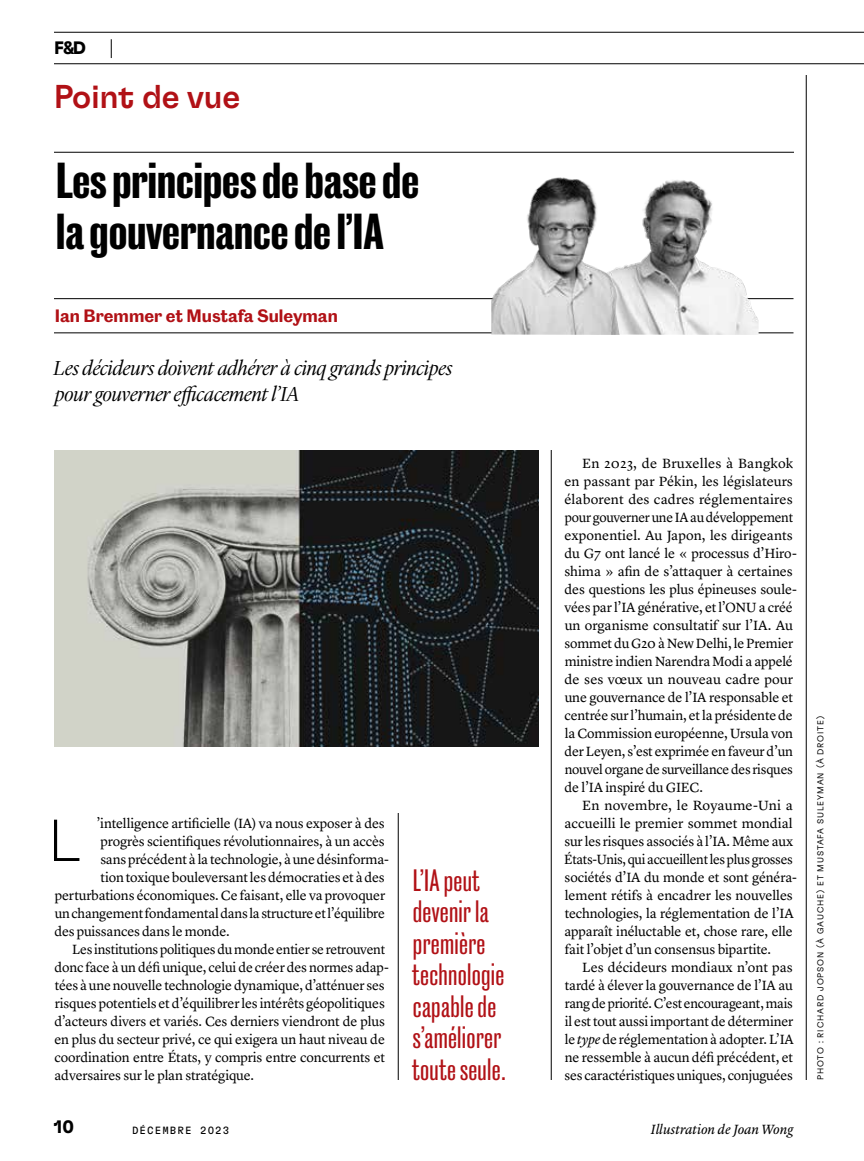
<style>
.page{position:relative;width:864px;height:1161px;background:#fff}
.page>*{position:absolute;margin:0;border:0;box-sizing:border-box;transform-origin:0 0}
.t1{font:100 59.1px "GT Flexa Mono";color:#000}
.t2{font:700 46.5px/51px "Caslon Doric Condensed";color:#000}
.t3{font:500 33px "GT Flexa";letter-spacing:-.01em;color:#b11116}
.t4{font:500 28.5px/31.5px "Caslon Doric Condensed";letter-spacing:.01em;color:#b11116}
.t5{font:italic 300 21px/26.2px "Lyon Display";color:#000}
.t6{font:700 18px "GT Flexa";color:#000}
.t7{font:600 16.5px "Caslon Doric";color:#b11116}
.t8{font:13.8px/18px "Lyon Text";letter-spacing:-.01em;color:#000}
.t9{font:italic 13.8px "Lyon Text";letter-spacing:-.005em;color:#000}
.t10{font:10.5px "GT Flexa Mono";letter-spacing:.1em;color:#000}
.t11{font:300 8.7px "GT Flexa";letter-spacing:.1em;color:#000}
.s1{font-style:italic}
</style>
<div class="page">
<svg style="left:111px;top:39px;width:1px;height:19px"></svg>
<hr style="left:54px;top:32px;width:810px;height:1px;background:#000">
<hr style="left:54px;top:63px;width:810px;height:1px;background:#000">
<hr style="left:54px;top:152px;width:740px;height:1px;background:#000">
<hr style="left:551px;top:450px;width:1px;height:630px;background:#000">
<hr style="left:398px;top:813px;width:1px;height:267px;background:#000">
<hr style="left:806px;top:75px;width:1px;height:1005px;background:#000">
<img style="left:55px;top:450px;width:484px;height:297px">
<hr style="left:54px;top:298px;width:740px;height:1px;background:#000">
<hr style="left:54px;top:333px;width:740px;height:1px;background:#000">
<img style="left:622px;top:180px;width:137px;height:155px">
<img style="left:491px;top:177px;width:131px;height:158px">
<h3 class="t6" style="left:54px;top:37px;width:33px">F&amp;D</h3>
<h3 class="t3" style="left:54px;top:76px;width:188px">Point de vue</h3>
<h2 class="t2" style="left:56px;top:153px;width:365px">Les principes de base de la gouvernance de l’IA</h2>
<p class="t7" style="left:55px;top:303px;width:285px">Ian Bremmer et Mustafa Suleyman</p>
<h3 class="t5" style="left:54px;top:354px;width:400px">Les décideurs doivent adhérer à cinq grands principes pour gouverner efficacement l’IA</h3>
<h1 class="t1" style="left:45px;top:805px;width:38px">L</h1>
<p class="t8" style="left:97px;top:813px;width:290px">’intelligence artificielle (IA) va nous exposer à des</p>
<p class="t8" style="left:101px;top:831px;width:286px">progrès scientifiques révolutionnaires, à un accès</p>
<p class="t8" style="left:100px;top:849px;width:290px">sans précédent à la technologie, à une désinforma-</p>
<p class="t8" style="left:101px;top:867px;width:286px">tion toxique bouleversant les démocraties et à des</p>
<p class="t8" style="left:55px;top:885px;width:332px">perturbations économiques. Ce faisant, elle va provoquer</p>
<p class="t8" style="left:55px;top:903px;width:332px">un changement fondamental dans la structure et l’équilibre</p>
<p class="t8" style="left:54px;top:921px;width:177px">des puissances dans le monde.</p>
<p class="t8" style="left:72px;top:939px;width:314px">Les institutions politiques du monde entier se retrouvent</p>
<p class="t8" style="left:54px;top:957px;width:336px">donc face à un défi unique, celui de créer des normes adap-</p>
<p class="t8" style="left:55px;top:975px;width:331px">tées à une nouvelle technologie dynamique, d’atténuer ses</p>
<p class="t8" style="left:55px;top:993px;width:332px">risques potentiels et d’équilibrer les intérêts géopolitiques</p>
<p class="t8" style="left:54px;top:1011px;width:332px">d’acteurs divers et variés. Ces derniers viendront de plus</p>
<p class="t8" style="left:54px;top:1029px;width:332px">en plus du secteur privé, ce qui exigera un haut niveau de</p>
<p class="t8" style="left:54px;top:1047px;width:332px">coordination entre États, y compris entre concurrents et</p>
<p class="t8" style="left:55px;top:1065px;width:201px">adversaires sur le plan stratégique.</p>
<h3 class="t6" style="left:54px;top:1115px;width:22px">10</h3>
<p class="t10" style="left:132px;top:1124px;width:99px">DÉCEMBRE 2023</p>
<h3 class="t4" style="left:412px;top:863px;width:96px">L’IA peut devenir la première technologie capable de s’améliorer toute seule.</h3>
<p class="t8" style="left:564px;top:453px;width:234px;text-indent:18px">En 2023, de Bruxelles à Bangkok en passant par Pékin, les législateurs élaborent des cadres réglementaires pour gouverner une IA au développement exponentiel. Au Japon, les dirigeants du G7 ont lancé le « processus d’Hiro&shy;shima » afin de s’attaquer à certaines des questions les plus épineuses soule&shy;vées par l’IA générative, et l’ONU a créé un organisme consultatif sur l’IA. Au sommet du G20 à New Delhi, le Premier ministre indien Narendra Modi a appelé de ses vœux un nouveau cadre pour une gouvernance de l’IA responsable et centrée sur l’humain, et la présidente de la Commission européenne, Ursula von der Leyen, s’est exprimée en faveur d’un nouvel organe de surveillance des risques de l’IA inspiré du GIEC.</p>
<p class="t8" style="left:564px;top:795px;width:234px;text-indent:18px">En novembre, le Royaume-Uni a accueilli le premier sommet mondial sur les risques associés à l’IA. Même aux États-Unis, qui accueillent les plus grosses sociétés d’IA du monde et sont généra&shy;lement rétifs à encadrer les nouvelles technologies, la réglementation de l’IA apparaît inéluctable et, chose rare, elle fait l’objet d’un consensus bipartite.</p>
<p class="t8" style="left:565px;top:957px;width:231px;text-align:justify;text-indent:18px">Les décideurs mondiaux n’ont pas tardé à élever la gouvernance de l’IA au rang de priorité. C’est encourageant, mais il est tout aussi important de déterminer le <span class="s1">type</span> de réglementation à adopter. L’IA ne ressemble à aucun défi précédent, et ses caractéristiques uniques, conjuguées</p>
<p class="t9" style="left:651px;top:1119px;width:144px">Illustration de Joan Wong</p>
<p class="t11" style="left:815px;top:1080px;width:365px;rotate:-90deg">PHOTO : RICHARD JOPSON (À GAUCHE) ET MUSTAFA SULEYMAN (À DROITE)</p>
</div>
